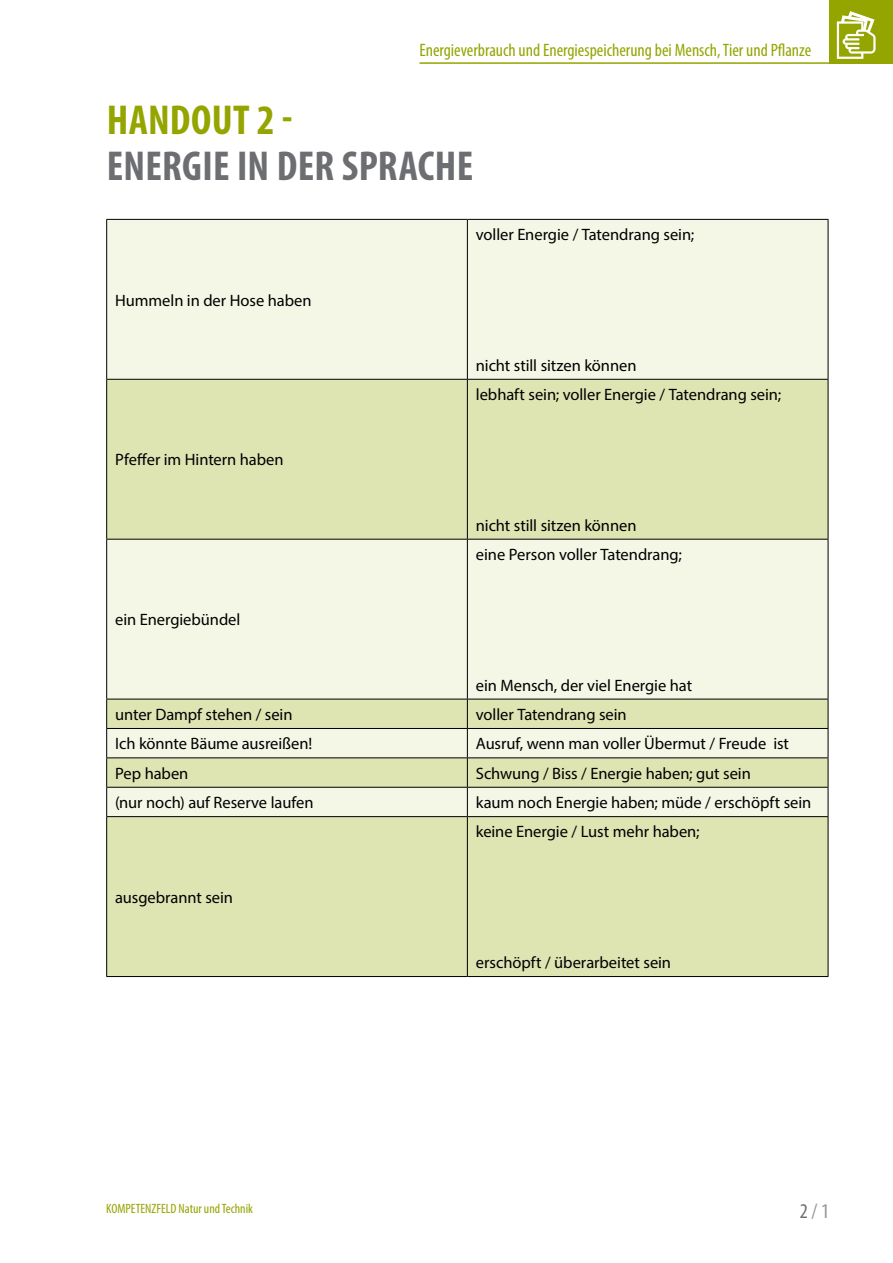
<style>
.page{position:relative;width:893px;height:1263px;background:#fff}
.page>*{position:absolute;margin:0;border:0;box-sizing:border-box;transform-origin:0 0}
.t1{font:700 condensed 42px/46.8px "Myriad Pro";letter-spacing:.01em;color:#94a500}
.t2{font:700 condensed 42px "Myriad Pro";color:#6d6e71}
.t3{font:condensed 21px "Myriad Pro";color:#939598}
.t4{font:condensed 18px "Myriad Pro";color:#94a500}
.t5{font:16.5px "Myriad Pro";letter-spacing:-.005em;color:#000}
.t6{font:condensed 13.5px "Myriad Pro";color:#94a500}
.s1{color:#6d6e71}
</style>
<div class="page">
<hr style="left:419px;top:62px;width:435px;height:2px;background:#94a500">
<div style="left:829px;top:0;width:64px;height:64px;background:#94a500"></div>
<div style="left:842px;top:12px;width:32px;height:29px;border:3px solid #fff;border-radius:7px"></div>
<svg style="left:837px;top:14px;width:38px;height:45px"></svg>
<div style="left:107px;top:220px;width:721px;height:159px;background:#f4f6e6"></div>
<svg style="left:107px;top:380px;width:721px;height:596px;background:#e5e9c4"></svg>
<hr style="left:106px;top:219px;width:361px;height:1px;background:#000">
<hr style="left:106px;top:220px;width:1px;height:159px;background:#000">
<hr style="left:467px;top:219px;width:361px;height:1px;background:#000">
<hr style="left:467px;top:220px;width:1px;height:159px;background:#000">
<hr style="left:828px;top:220px;width:1px;height:159px;background:#000">
<hr style="left:106px;top:379px;width:361px;height:1px;background:#000">
<hr style="left:106px;top:380px;width:1px;height:159px;background:#000">
<hr style="left:467px;top:379px;width:361px;height:1px;background:#000">
<hr style="left:467px;top:380px;width:1px;height:159px;background:#000">
<hr style="left:828px;top:380px;width:1px;height:159px;background:#000">
<hr style="left:106px;top:539px;width:361px;height:1px;background:#000">
<hr style="left:106px;top:539px;width:1px;height:160px;background:#000">
<hr style="left:467px;top:539px;width:361px;height:1px;background:#000">
<hr style="left:467px;top:539px;width:1px;height:160px;background:#000">
<hr style="left:828px;top:539px;width:1px;height:160px;background:#000">
<hr style="left:106px;top:699px;width:361px;height:1px;background:#000">
<hr style="left:467px;top:699px;width:361px;height:1px;background:#000">
<hr style="left:106px;top:728px;width:361px;height:1px;background:#000">
<hr style="left:467px;top:728px;width:361px;height:1px;background:#000">
<hr style="left:106px;top:757px;width:361px;height:1px;background:#000">
<hr style="left:467px;top:757px;width:361px;height:1px;background:#000">
<hr style="left:106px;top:787px;width:361px;height:1px;background:#000">
<svg style="left:106px;top:699px;width:1px;height:117px"></svg>
<hr style="left:467px;top:787px;width:361px;height:1px;background:#000">
<svg style="left:467px;top:699px;width:1px;height:117px"></svg>
<svg style="left:828px;top:699px;width:1px;height:117px"></svg>
<hr style="left:106px;top:816px;width:361px;height:1px;background:#000">
<hr style="left:106px;top:817px;width:1px;height:159px;background:#000">
<hr style="left:467px;top:816px;width:361px;height:1px;background:#000">
<hr style="left:467px;top:817px;width:1px;height:159px;background:#000">
<hr style="left:828px;top:817px;width:1px;height:159px;background:#000">
<hr style="left:106px;top:976px;width:361px;height:1px;background:#000">
<hr style="left:467px;top:976px;width:361px;height:1px;background:#000">
<p class="t4" style="left:419px;top:39px;width:393px">Energieverbrauch und Energiespeicherung bei Mensch, Tier und Pflanze</p>
<p class="t1" style="left:107px;top:95px;width:187px">HANDOUT 2 -<br><span class="s1">ENERGIE</span></p>
<p class="t2" style="left:237px;top:140px;width:217px">INDER SPRACHE</p>
<p class="t5" style="left:115px;top:290px;width:198px">Hummeln in der Hose haben</p>
<p class="t5" style="left:115px;top:450px;width:170px">Pfeffer im Hintern haben</p>
<p class="t5" style="left:115px;top:610px;width:127px">ein Energiebündel</p>
<p class="t5" style="left:476px;top:225px;width:220px">voller Energie / Tatendrang sein;</p>
<p class="t5" style="left:476px;top:355px;width:162px">nicht still sitzen können</p>
<p class="t5" style="left:476px;top:384px;width:307px">lebhaft sein; voller Energie / Tatendrang sein;</p>
<p class="t5" style="left:476px;top:515px;width:162px">nicht still sitzen können</p>
<p class="t5" style="left:476px;top:544px;width:208px">eine Person voller Tatendrang;</p>
<p class="t5" style="left:476px;top:675px;width:218px">ein Mensch, der viel Energie hat</p>
<p class="t5" style="left:115px;top:704px;width:179px">unter Dampf stehen / sein</p>
<p class="t5" style="left:476px;top:704px;width:152px">voller Tatendrang sein</p>
<p class="t5" style="left:115px;top:734px;width:199px">Ich könnte Bäume ausreißen!</p>
<p class="t5" style="left:476px;top:734px;width:315px">Ausruf, wenn man voller Übermut / Freude ist</p>
<p class="t5" style="left:115px;top:763px;width:75px">Pep haben</p>
<p class="t5" style="left:476px;top:763px;width:276px">Schwung / Biss / Energie haben; gut sein</p>
<p class="t5" style="left:115px;top:792px;width:200px">(nur noch) auf Reserve laufen</p>
<p class="t5" style="left:476px;top:792px;width:337px">kaum noch Energie haben; müde / erschöpft sein</p>
<p class="t5" style="left:115px;top:887px;width:119px">ausgebrannt sein</p>
<p class="t6" style="left:106px;top:1200px;width:148px">KOMPETENZFELD Natur und Technik</p>
<p class="t5" style="left:476px;top:822px;width:225px">keine Energie / Lust mehr haben;</p>
<p class="t5" style="left:476px;top:952px;width:197px">erschöpft / überarbeitet sein</p>
<p class="t3" style="left:800px;top:1198px;width:31px"><span class="s1">2</span> / 1</p>
</div>
